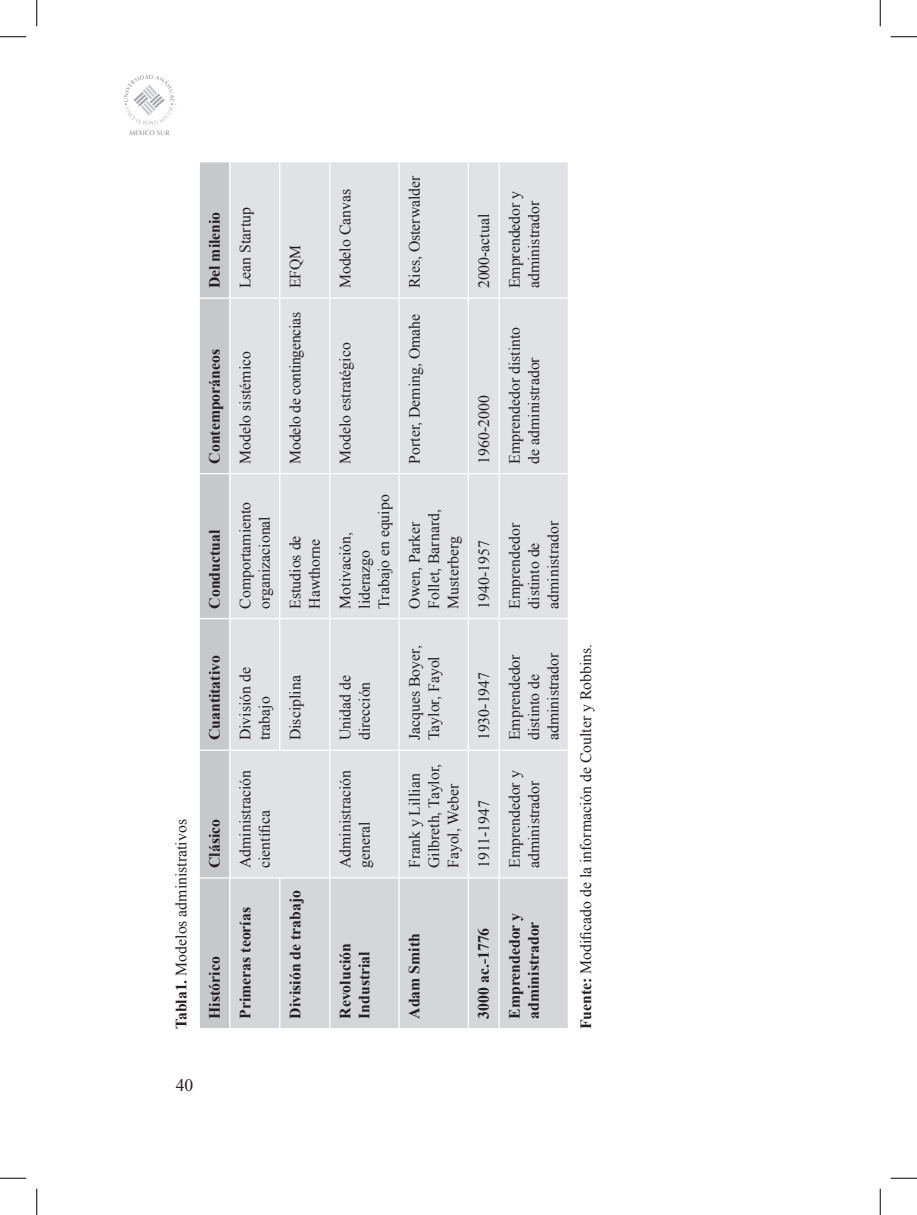
<style>
.page{position:relative;width:917px;height:1215px;background:#fff}
.page>*{position:absolute;margin:0;border:0;box-sizing:border-box;transform-origin:0 0}
.t1{font:17.5px "Times New Roman";color:#231f20}
.tab-par{font:15.75px/19.2px "Times New Roman";color:#231f20}
.tab-tit-izq{font:700 15.75px/19.2px "Times New Roman";color:#231f20}
.fuente{font:15.75px "Times New Roman";color:#231f20}
.img-tit{font:15.75px "Times New Roman";color:#231f20}
.tab-par-2{font:15.75px "Times New Roman";letter-spacing:-.02em;color:#231f20}
.tab-tit{font:700 15.75px "Times New Roman";color:#231f20}
.s1{font-weight:700}
</style>
<div class="page">
<svg style="left:124px;top:75px;width:53px;height:60px"></svg>
<div style="left:230px;top:878px;width:338px;height:150px;background:#d5d6d8"></div>
<div style="left:230px;top:162px;width:338px;height:715px;background:#e1e2e4"></div>
<hr style="left:230px;top:749px;width:49px;height:1px;background:#fff">
<hr style="left:230px;top:618px;width:49px;height:1px;background:#fff">
<hr style="left:230px;top:473px;width:49px;height:1px;background:#fff">
<hr style="left:230px;top:297px;width:49px;height:2px;background:#fff">
<hr style="left:279px;top:877px;width:1px;height:152px;background:#fff">
<hr style="left:279px;top:618px;width:1px;height:132px;background:#fff">
<hr style="left:280px;top:749px;width:49px;height:1px;background:#fff">
<hr style="left:279px;top:473px;width:1px;height:145px;background:#fff">
<hr style="left:280px;top:618px;width:49px;height:1px;background:#fff">
<hr style="left:279px;top:298px;width:1px;height:175px;background:#fff">
<hr style="left:280px;top:473px;width:49px;height:1px;background:#fff">
<hr style="left:279px;top:161px;width:1px;height:137px;background:#fff">
<hr style="left:280px;top:297px;width:49px;height:2px;background:#fff">
<hr style="left:329px;top:878px;width:1px;height:151px;background:#fff">
<hr style="left:329px;top:750px;width:1px;height:128px;background:#fff">
<hr style="left:329px;top:618px;width:1px;height:132px;background:#fff">
<hr style="left:330px;top:749px;width:68px;height:1px;background:#fff">
<hr style="left:329px;top:473px;width:1px;height:145px;background:#fff">
<hr style="left:330px;top:618px;width:68px;height:1px;background:#fff">
<hr style="left:329px;top:298px;width:1px;height:175px;background:#fff">
<hr style="left:330px;top:473px;width:68px;height:1px;background:#fff">
<hr style="left:329px;top:161px;width:1px;height:137px;background:#fff">
<hr style="left:330px;top:297px;width:68px;height:2px;background:#fff">
<hr style="left:398px;top:878px;width:2px;height:151px;background:#fff">
<hr style="left:398px;top:750px;width:2px;height:128px;background:#fff">
<hr style="left:398px;top:618px;width:2px;height:132px;background:#fff">
<hr style="left:400px;top:749px;width:68px;height:1px;background:#fff">
<hr style="left:398px;top:473px;width:2px;height:145px;background:#fff">
<hr style="left:400px;top:618px;width:68px;height:1px;background:#fff">
<hr style="left:398px;top:298px;width:2px;height:175px;background:#fff">
<hr style="left:400px;top:473px;width:68px;height:1px;background:#fff">
<hr style="left:398px;top:161px;width:2px;height:137px;background:#fff">
<hr style="left:400px;top:297px;width:68px;height:2px;background:#fff">
<hr style="left:468px;top:878px;width:1px;height:151px;background:#fff">
<hr style="left:468px;top:750px;width:1px;height:128px;background:#fff">
<hr style="left:468px;top:618px;width:1px;height:132px;background:#fff">
<svg style="left:469px;top:749px;width:29px;height:1px"></svg>
<hr style="left:468px;top:473px;width:1px;height:145px;background:#fff">
<svg style="left:469px;top:618px;width:29px;height:1px"></svg>
<hr style="left:468px;top:298px;width:1px;height:175px;background:#fff">
<svg style="left:469px;top:473px;width:29px;height:1px"></svg>
<hr style="left:468px;top:161px;width:1px;height:137px;background:#fff">
<hr style="left:469px;top:297px;width:29px;height:2px;background:#fff">
<hr style="left:498px;top:878px;width:2px;height:151px;background:#fff">
<hr style="left:498px;top:750px;width:2px;height:128px;background:#fff">
<hr style="left:498px;top:618px;width:2px;height:132px;background:#fff">
<hr style="left:500px;top:749px;width:68px;height:1px;background:#fff">
<hr style="left:498px;top:473px;width:2px;height:145px;background:#fff">
<hr style="left:500px;top:618px;width:68px;height:1px;background:#fff">
<hr style="left:498px;top:298px;width:2px;height:175px;background:#fff">
<hr style="left:500px;top:473px;width:68px;height:1px;background:#fff">
<hr style="left:498px;top:161px;width:2px;height:137px;background:#fff">
<hr style="left:500px;top:297px;width:68px;height:2px;background:#fff">
<svg style="left:199px;top:162px;width:30px;height:866px"></svg>
<svg style="left:0;top:36px;width:26px;height:1px"></svg>
<svg style="left:891px;top:36px;width:26px;height:1px"></svg>
<svg style="left:0;top:1177px;width:26px;height:1px"></svg>
<svg style="left:891px;top:1177px;width:26px;height:1px"></svg>
<svg style="left:36px;top:0;width:1px;height:26px"></svg>
<svg style="left:36px;top:1188px;width:1px;height:26px"></svg>
<svg style="left:880px;top:0;width:1px;height:26px"></svg>
<svg style="left:880px;top:1188px;width:1px;height:26px"></svg>
<p class="img-tit" style="left:171px;top:1029px;width:211px;rotate:-90deg"><span class="s1">Tabla1.</span> Modelos administrativos</p>
<p class="tab-tit-izq" style="left:204px;top:288px;width:78px;rotate:-90deg">Del milenio</p>
<p class="tab-tit-izq" style="left:204px;top:464px;width:116px;rotate:-90deg">Contemporáneos</p>
<p class="tab-tit-izq" style="left:204px;top:608px;width:80px;rotate:-90deg">Conductual</p>
<p class="tab-par" style="left:235px;top:288px;width:82px;rotate:-90deg">Lean Startup</p>
<p class="tab-par" style="left:235px;top:464px;width:114px;rotate:-90deg">Modelo sistémico</p>
<p class="tab-par" style="left:235px;top:608px;width:108px;rotate:-90deg">Comportamiento organizacional</p>
<p class="tab-par" style="left:285px;top:288px;width:45px;rotate:-90deg">EFQM</p>
<p class="tab-par-2" style="left:285px;top:464px;width:153px;rotate:-90deg">Modelo de contingencias</p>
<p class="tab-par" style="left:285px;top:608px;width:75px;rotate:-90deg">Estudios de<br>Hawthorne</p>
<p class="tab-tit-izq" style="left:204px;top:740px;width:86px;rotate:-90deg">Cuantitativo</p>
<p class="tab-tit-izq" style="left:204px;top:868px;width:50px;rotate:-90deg">Clásico</p>
<p class="tab-tit" style="left:204px;top:1018px;width:64px;rotate:-90deg">Histórico</p>
<p class="tab-par" style="left:235px;top:740px;width:75px;rotate:-90deg">División de trabajo</p>
<p class="tab-par" style="left:235px;top:868px;width:99px;rotate:-90deg">Administración científica</p>
<p class="tab-tit-izq" style="left:235px;top:1018px;width:113px;rotate:-90deg">Primeras teorías</p>
<p class="tab-par" style="left:285px;top:740px;width:66px;rotate:-90deg">Disciplina</p>
<p class="tab-tit-izq" style="left:285px;top:1018px;width:130px;rotate:-90deg">División de trabajo</p>
<p class="tab-par" style="left:335px;top:288px;width:101px;rotate:-90deg">Modelo Canvas</p>
<p class="tab-par" style="left:335px;top:464px;width:123px;rotate:-90deg">Modelo estratégico</p>
<p class="tab-par" style="left:374px;top:608px;width:116px;rotate:-90deg">Trabajo en equipo</p>
<p class="tab-par" style="left:335px;top:608px;width:78px;rotate:-90deg">Motivación, liderazgo</p>
<p class="tab-par" style="left:335px;top:740px;width:67px;rotate:-90deg">Unidad de dirección</p>
<p class="tab-par" style="left:335px;top:868px;width:99px;rotate:-90deg">Administración general</p>
<p class="tab-par" style="left:405px;top:288px;width:114px;rotate:-90deg">Ries, Osterwalder</p>
<p class="tab-par" style="left:405px;top:464px;width:151px;rotate:-90deg">Porter, Deming, Omahe</p>
<p class="tab-par" style="left:405px;top:608px;width:101px;rotate:-90deg">Owen, Parker<br>Follet, Barnard,<br>Musterberg</p>
<p class="tab-par" style="left:405px;top:740px;width:96px;rotate:-90deg">Jacques Boyer,<br>Taylor, Fayol</p>
<p class="tab-par" style="left:405px;top:868px;width:106px;rotate:-90deg">Frank y Lillian<br>Gilbreth, Taylor,<br>Fayol, Weber</p>
<p class="tab-par" style="left:474px;top:288px;width:76px;rotate:-90deg">2000-actual</p>
<p class="tab-par" style="left:474px;top:464px;width:70px;rotate:-90deg">1960-2000</p>
<p class="tab-par" style="left:474px;top:608px;width:70px;rotate:-90deg">1940-1957</p>
<p class="tab-par" style="left:474px;top:740px;width:70px;rotate:-90deg">1930-1947</p>
<p class="tab-par" style="left:474px;top:868px;width:69px;rotate:-90deg">1911-1947</p>
<p class="tab-tit-izq" style="left:335px;top:1018px;width:77px;rotate:-90deg">Revolución<br>Industrial</p>
<p class="tab-tit-izq" style="left:404px;top:1018px;width:87px;rotate:-90deg">Adam Smith</p>
<p class="tab-tit-izq" style="left:474px;top:1018px;width:92px;rotate:-90deg">3000 ac.-1776</p>
<p class="tab-par" style="left:505px;top:288px;width:99px;rotate:-90deg">Emprendedor y administrador</p>
<p class="tab-par" style="left:505px;top:464px;width:138px;rotate:-90deg">Emprendedor distinto de administrador</p>
<p class="tab-par" style="left:505px;top:608px;width:89px;rotate:-90deg">Emprendedor distinto de administrador</p>
<p class="tab-par" style="left:505px;top:740px;width:89px;rotate:-90deg">Emprendedor distinto de administrador</p>
<p class="tab-par" style="left:505px;top:868px;width:99px;rotate:-90deg">Emprendedor y administrador</p>
<p class="tab-tit-izq" style="left:504px;top:1018px;width:107px;rotate:-90deg">Emprendedor y administrador</p>
<p class="t1" style="left:176px;top:1073px;width:19px">40</p>
<p class="fuente" style="left:575px;top:1029px;width:387px;rotate:-90deg"><span class="s1">Fuente:</span> Modificado de la información de Coulter y Robbins.</p>
</div>
